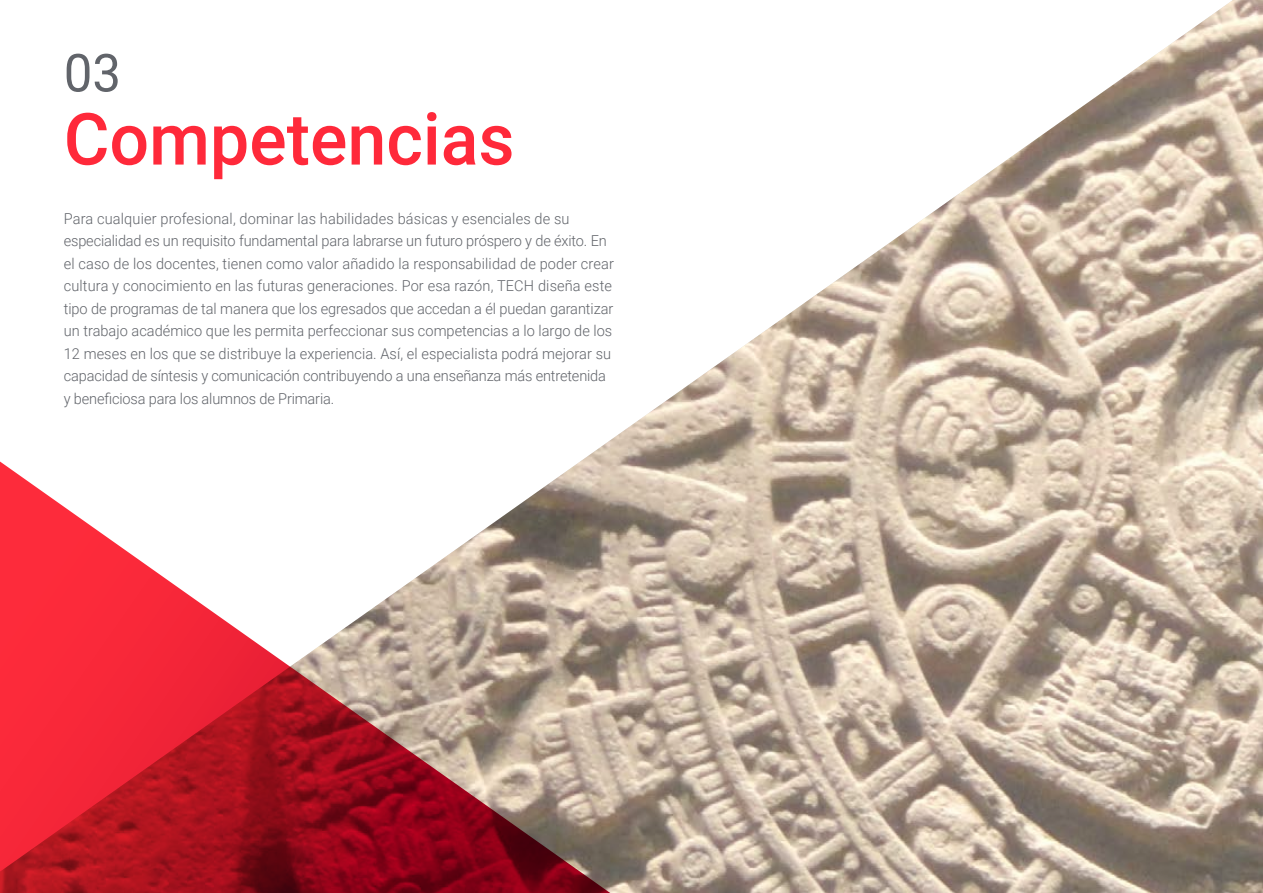
<style>
.page{position:relative;width:1263px;height:893px;background:#fff}
.page>*{position:absolute;margin:0;border:0;box-sizing:border-box;transform-origin:0 0}
.t1{font:500 72px "Roboto";color:#ff293a}
.t2{font:52.5px "Roboto";color:#61646a}
.t3{font:300 15px/22.5px "Roboto";color:#61646a}
</style>
<div class="page">
<img style="left:602px;top:0;width:661px;height:893px">
<svg style="left:0;top:446px;width:640px;height:447px"></svg>
<h2 class="t2" style="left:64px;top:36px;width:59px">03</h2>
<h1 class="t1" style="left:64px;top:89px;width:452px">Competencias</h1>
<p class="t3" style="left:64px;top:207px;width:552px">Para cualquier profesional, dominar las habilidades básicas y esenciales de su especialidad es un requisito fundamental para labrarse un futuro próspero y de éxito. En el caso de los docentes, tienen como valor añadido la responsabilidad de poder crear cultura y conocimiento en las futuras generaciones. Por esa razón, TECH diseña este tipo de programas de tal manera que los egresados que accedan a él puedan garantizar un trabajo académico que les permita perfeccionar sus competencias a lo largo de los 12 meses en los que se distribuye la experiencia. Así, el especialista podrá mejorar su capacidad de síntesis y comunicación contribuyendo a una enseñanza más entretenida y beneficiosa para los alumnos de Primaria.</p>
</div>
